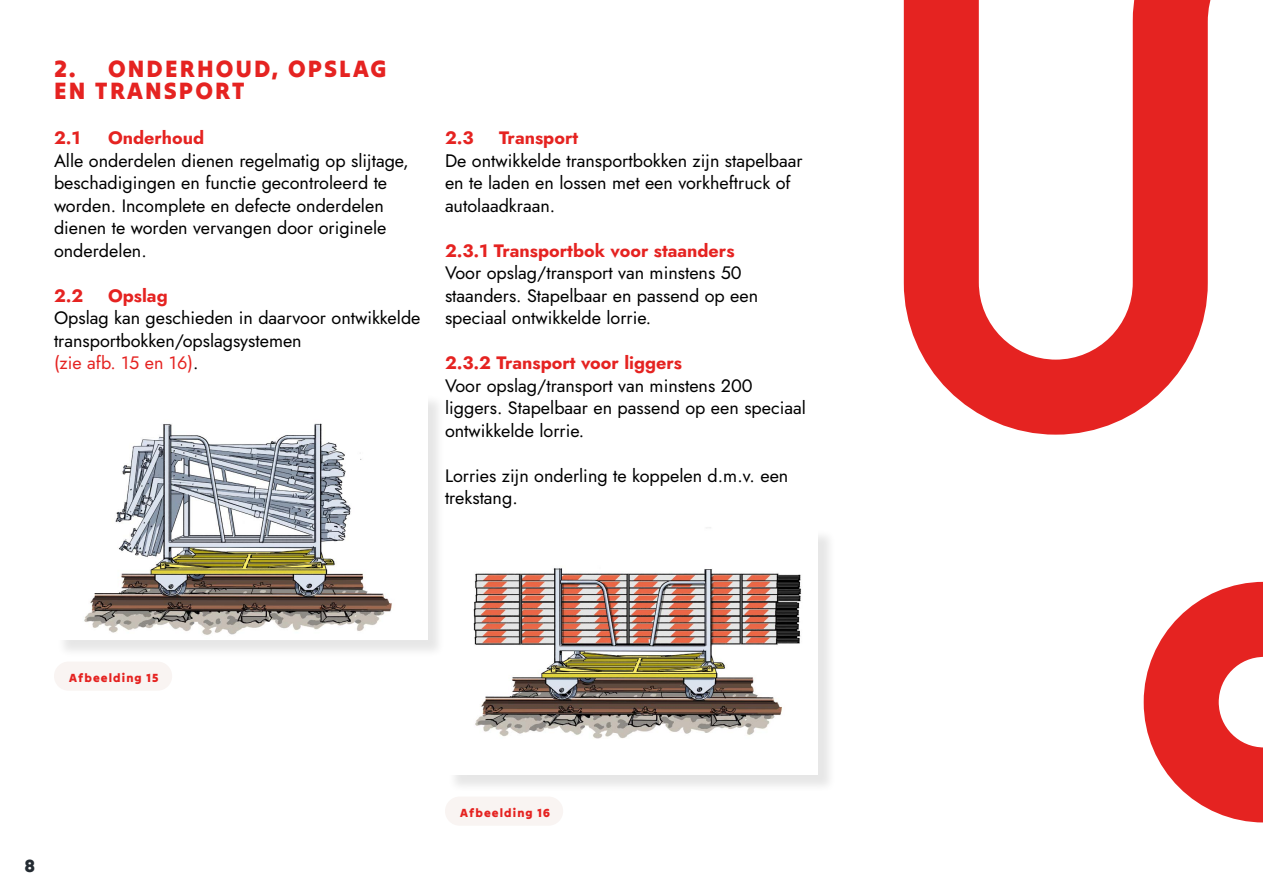
<style>
.page{position:relative;width:1263px;height:893px;background:#fff}
.page>*{position:absolute;margin:0;border:0;box-sizing:border-box;transform-origin:0 0}
.t1{font:24px/22.5px "Tilt Warp";letter-spacing:.09em;color:#e52321}
.t2{font:18px/22.5px "Jost";color:#000}
.t3{font:18px "Jost";color:#e52321}
.t4{font:18px "Tilt Warp";color:#242b32}
.t5{font:12px "Tilt Warp";letter-spacing:.09em;color:#e52321}
.s1{color:#e52321}
</style>
<div class="page">
<div style="left:445px;top:797px;width:118px;height:29px;background:#f9f4f2;border-radius:15px"></div>
<div style="left:54px;top:662px;width:118px;height:29px;background:#f9f4f2;border-radius:15px"></div>
<div style="left:57px;top:394px;width:388px;height:264px;background:#000;opacity:.1"></div>
<img style="left:57px;top:394px;width:370px;height:245px">
<div style="left:447px;top:529px;width:389px;height:265px;background:#000;opacity:.1"></div>
<div style="left:445px;top:526px;width:373px;height:249px;background:#fff"></div>
<img style="left:473px;top:527px;width:329px;height:212px">
<svg style="left:903px;top:0;width:360px;height:823px"></svg>
<h1 class="t1" style="left:54px;top:56px;width:334px">2. ONDERHOUD, OPSLAG<br>EN TRANSPORT</h1>
<p class="t3" style="left:54px;top:125px;width:28px">2.1</p>
<p class="t3" style="left:108px;top:125px;width:98px">Onderhoud</p>
<p class="t2" style="left:54px;top:149px;width:356px">Alle onderdelen dienen regelmatig op slijtage, beschadigingen en functie gecontroleerd te worden. Incomplete en defecte onderdelen dienen te worden vervangen door originele onderdelen.</p>
<p class="t3" style="left:54px;top:283px;width:31px">2.2</p>
<p class="t3" style="left:108px;top:283px;width:61px">Opslag</p>
<p class="t2" style="left:54px;top:307px;width:368px">Opslag kan geschieden in daarvoor ontwikkelde transportbokken/opslagsystemen<br><span class="s1">(zie afb. 15 en 16)</span>.</p>
<p class="t3" style="left:445px;top:125px;width:30px">2.3</p>
<p class="t3" style="left:499px;top:125px;width:81px">Transport</p>
<p class="t2" style="left:445px;top:149px;width:359px">De ontwikkelde transportbokken zijn stapelbaar en te laden en lossen met een vorkheftruck of autolaadkraan.</p>
<p class="t3" style="left:445px;top:238px;width:291px">2.3.1 Transportbok voor staanders</p>
<p class="t2" style="left:445px;top:262px;width:315px">Voor opslag/transport van minstens 50 staanders. Stapelbaar en passend op een speciaal ontwikkelde lorrie.</p>
<p class="t3" style="left:445px;top:350px;width:239px">2.3.2 Transport voor liggers</p>
<p class="t2" style="left:445px;top:374px;width:362px">Voor opslag/transport van minstens 200 liggers. Stapelbaar en passend op een speciaal ontwikkelde lorrie.</p>
<p class="t2" style="left:445px;top:464px;width:345px">Lorries zijn onderling te koppelen d.m.v. een trekstang.</p>
<p class="t5" style="left:69px;top:668px;width:90px">Afbeelding 15</p>
<p class="t4" style="left:25px;top:850px;width:12px">8</p>
<p class="t5" style="left:460px;top:803px;width:91px">Afbeelding 16</p>
</div>
